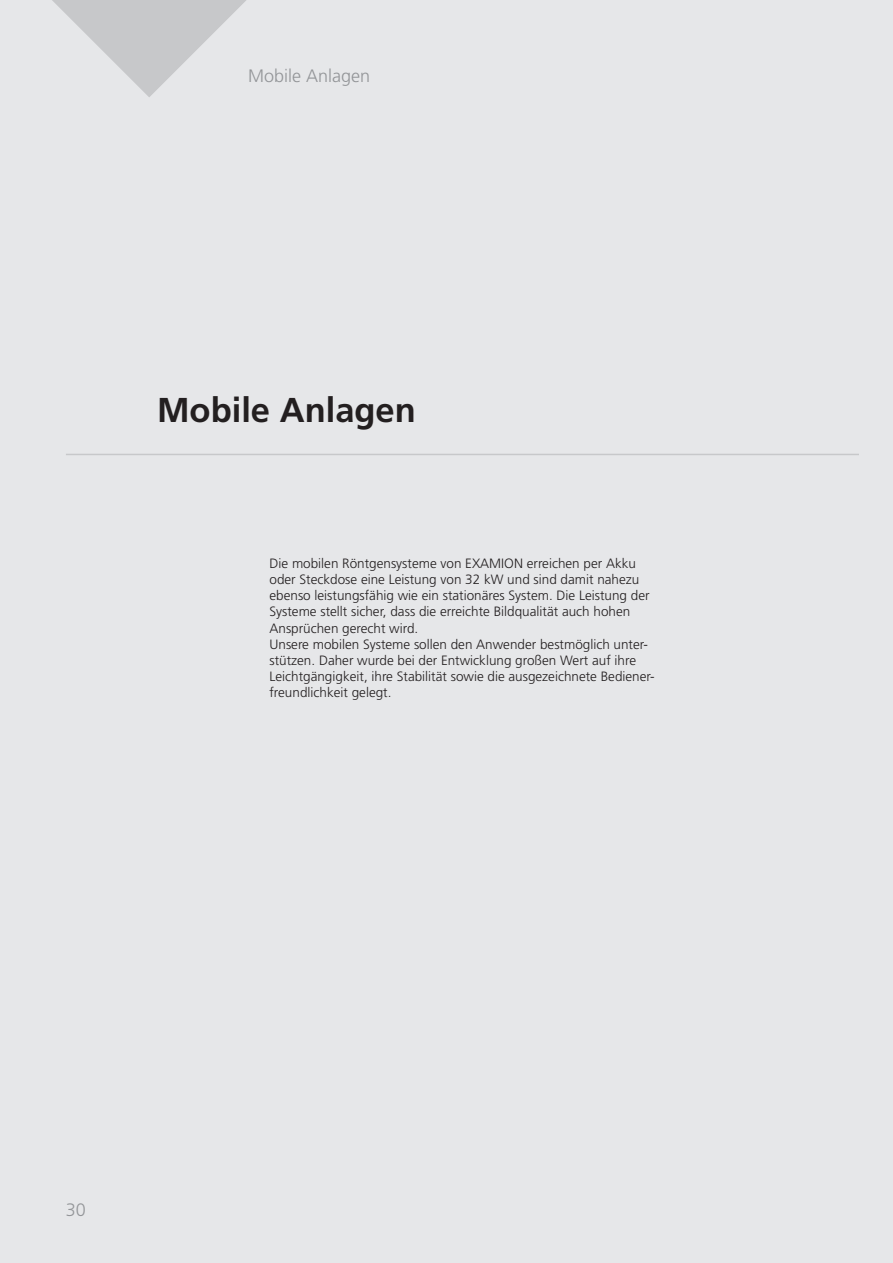
<style>
.page{position:relative;width:893px;height:1263px;background:#e6e7e9}
.page>*{position:absolute;margin:0;border:0;box-sizing:border-box;transform-origin:0 0}
.t1{font:700 34.5px "Frutiger LT Std";color:#231f20}
.t2{font:300 18px "Frutiger LT Std";color:#939598}
.t3{font:300 13.5px/16.2px "Frutiger LT Std";color:#231f20}
</style>
<div class="page">
<svg style="left:52px;top:0;width:194px;height:97px"></svg>
<hr style="left:66px;top:454px;width:793px;height:1px;background:#c7c8ca">
<h2 class="t2" style="left:248px;top:65px;width:124px">Mobile Anlagen</h2>
<h1 class="t1" style="left:157px;top:390px;width:260px">Mobile Anlagen</h1>
<p class="t3" style="left:269px;top:555px;width:387px">Die mobilen Röntgensysteme von EXAMION erreichen per Akku oder Steckdose eine Leistung von 32 kW und sind damit nahezu ebenso leistungsfähig wie ein stationäres System. Die Leistung der Systeme stellt sicher, dass die erreichte Bildqualität auch hohen Ansprüchen gerecht wird.<br>Unsere mobilen Systeme sollen den Anwender bestmöglich unter&shy;stützen. Daher wurde bei der Entwicklung großen Wert auf ihre Leichtgängigkeit, ihre Stabilität sowie die ausgezeichnete Bediener&shy;freundlichkeit gelegt.</p>
<h2 class="t2" style="left:66px;top:1199px;width:22px">30</h2>
</div>
